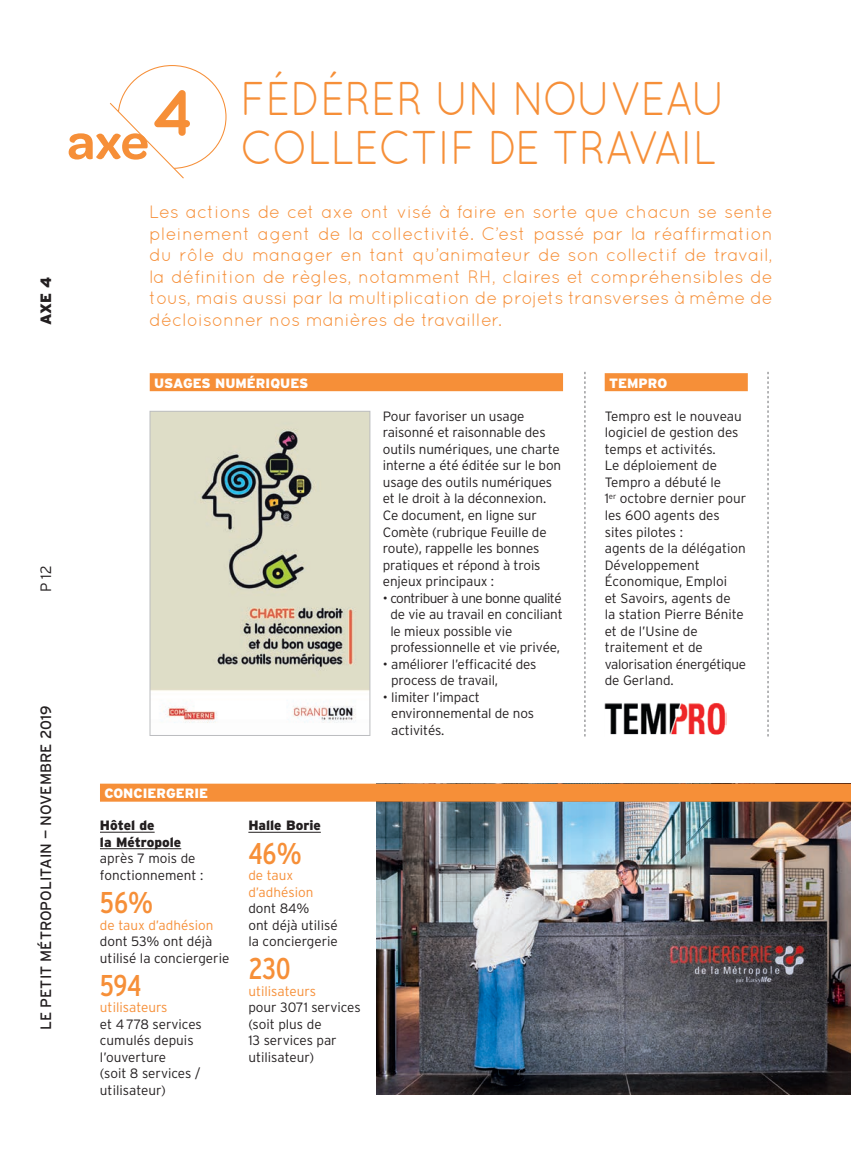
<style>
.page{position:relative;width:851px;height:1149px;background:#fff}
.page>*{position:absolute;margin:0;border:0;box-sizing:border-box;transform-origin:0 0}
.Chapo{font:700 65.25px "Quicksand";color:#f68f38}
.Texte_courant{font:600 51.3px "Omnes";color:#f68f38}
.Texte_courant-2{font:47.25px/49.5px "Quicksand";letter-spacing:-.02em;color:#f68f38;scale:.91 1}
.Texte_courant-3{font:condensed 30px "Interstate";letter-spacing:-.01em;color:#f68f38}
.Chapo-2{font:18px/21.6px "Quicksand";color:#f68f38;text-align:justify}
.t1{font:15px "Interstate";color:#231f20}
.t2{font:900 15px "Interstate";color:#231f20}
.t3{font:300 15px "Interstate";color:#231f20}
.Texte_courant-4{font:300 13.5px/16.5px "Interstate";letter-spacing:-.01em;color:#231f20}
.sus-titre-rouge-2{font:900 13.5px "Interstate";color:#fff}
.sous-titre-rouge{font:900 13.5px "Interstate";color:#231f20}
.s1{font-weight:900}
.s2{color:#f68f38}
</style>
<div class="page">
<svg style="left:109px;top:65px;width:118px;height:114px"></svg>
<hr style="left:100px;top:831px;width:55px;height:1px;background:#231f20">
<hr style="left:100px;top:848px;width:81px;height:1px;background:#231f20">
<hr style="left:248px;top:831px;width:73px;height:1px;background:#231f20">
<div style="left:604px;top:373px;width:143px;height:18px;background:#f68f38"></div>
<div style="left:150px;top:373px;width:413px;height:18px;background:#f68f38"></div>
<img style="left:604px;top:703px;width:122px;height:32px">
<svg style="left:767px;top:372px;width:1px;height:364px"></svg>
<svg style="left:584px;top:372px;width:1px;height:364px"></svg>
<img style="left:152px;top:413px;width:216px;height:310px">
<div style="left:150px;top:411px;width:220px;height:324px;border:1px solid #bcbdc0"></div>
<img style="left:377px;top:801px;width:473px;height:293px">
<div style="left:100px;top:783px;width:750px;height:18px;background:#f68f38"></div>
<p class="t2" style="left:37px;top:325px;width:50px;rotate:-90deg">AXE 4</p>
<p class="Chapo" style="left:151px;top:74px;width:45px">4</p>
<p class="Texte_courant" style="left:67px;top:113px;width:83px">axe</p>
<p class="Texte_courant-2" style="left:240px;top:73px;width:535px">FÉDÉRER UN NOUVEAU<br>COLLECTIF DE TRAVAIL</p>
<p class="Chapo-2" style="left:149px;top:200px;width:625px">Les actions de cet axe ont visé à faire en sorte que chacun se sente pleinement agent de la collectivité. C’est passé par la réaffirmation du rôle du manager en tant qu’animateur de son collectif de travail, la définition de règles, notamment RH, claires et compréhensibles de tous, mais aussi par la multiplication de projets transverses à même de décloisonner nos manières de travailler.</p>
<p class="t3" style="left:37px;top:591px;width:28px;rotate:-90deg">P 12</p>
<p class="t1" style="left:37px;top:1029px;width:325px;rotate:-90deg">LE PETIT MÉTROPOLITAIN — NOVEMBRE 2019</p>
<p class="sus-titre-rouge-2" style="left:154px;top:375px;width:156px">USAGES NUMÉRIQUES</p>
<p class="sus-titre-rouge-2" style="left:104px;top:785px;width:105px">CONCIERGERIE</p>
<p class="Texte_courant-4" style="left:100px;top:817px;width:105px"><span class="s1">Hôtel de<br>la Métropole </span>après 7 mois de fonctionnement :</p>
<p class="Texte_courant-3" style="left:100px;top:885px;width:55px">56%</p>
<p class="Texte_courant-4" style="left:100px;top:916px;width:131px"><span class="s2">de taux d’adhésion </span>dont 53% ont déjà utilisé la conciergerie</p>
<p class="Texte_courant-3" style="left:100px;top:967px;width:43px">594</p>
<p class="Texte_courant-4" style="left:100px;top:998px;width:103px"><span class="s2">utilisateurs<br></span>et 4 778 services cumulés depuis l’ouverture<br>(soit 8 services / utilisateur)</p>
<p class="sous-titre-rouge" style="left:248px;top:817px;width:74px">Halle Borie</p>
<p class="Texte_courant-3" style="left:248px;top:835px;width:55px">46%</p>
<p class="Texte_courant-4" style="left:248px;top:866px;width:91px"><span class="s2">de taux d’adhésion </span>dont 84%<br>ont déjà utilisé la conciergerie</p>
<p class="Texte_courant-3" style="left:248px;top:951px;width:44px">230</p>
<p class="Texte_courant-4" style="left:248px;top:982px;width:114px"><span class="s2">utilisateurs<br></span>pour 3071 services (soit plus de<br>13 services par utilisateur)</p>
<p class="Texte_courant-4" style="left:383px;top:407px;width:180px">Pour favoriser un usage raisonné et raisonnable des outils numériques, une charte interne a été éditée sur le bon usage des outils numériques et le droit à la déconnexion.<br>Ce document, en ligne sur<br>Comète (rubrique Feuille de route), rappelle les bonnes pratiques et répond à trois enjeux principaux :</p>
<p class="Texte_courant-4" style="left:390px;top:589px;width:174px;text-indent:-7px">• contribuer à une bonne qualité de vie au travail en conciliant le mieux possible vie professionnelle et vie privée,</p>
<p class="Texte_courant-4" style="left:391px;top:655px;width:147px;text-indent:-8px">• améliorer l’efficacité des process de travail,</p>
<p class="Texte_courant-4" style="left:391px;top:688px;width:144px;text-indent:-8px">• limiter l’impact environnemental de nos activités.</p>
<p class="sus-titre-rouge-2" style="left:609px;top:375px;width:60px">TEMPRO</p>
<p class="Texte_courant-4" style="left:604px;top:407px;width:139px">Tempro est le nouveau logiciel de gestion des temps et activités.</p>
<p class="Texte_courant-4" style="left:604px;top:457px;width:143px">Le déploiement de<br>Tempro a débuté le<br>1<sup>er</sup> octobre dernier pour les 600 agents des sites pilotes :<br>agents de la délégation<br>Développement<br>Économique, Emploi<br>et Savoirs, agents de<br>la station Pierre Bénite et de l’Usine de traitement et de valorisation énergétique de Gerland.</p>
</div>
